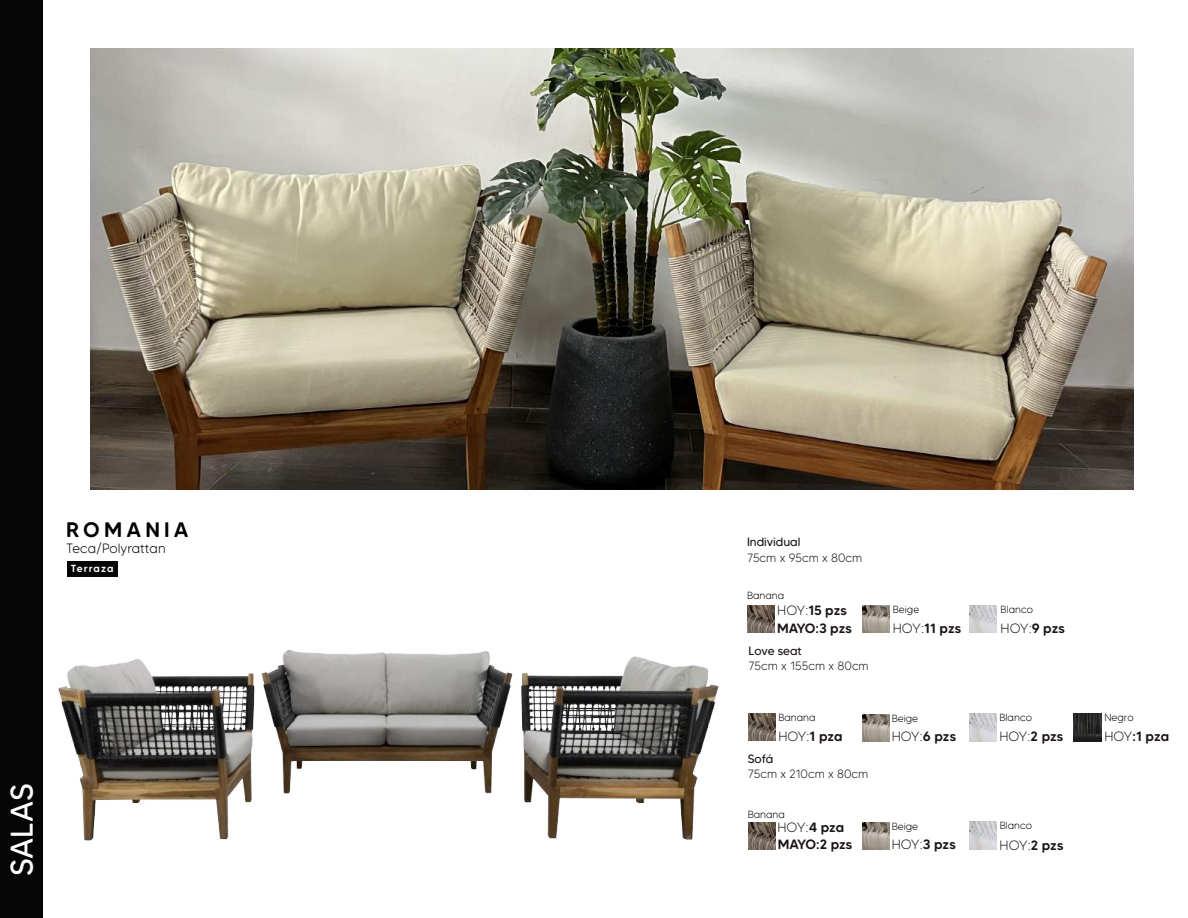
<style>
.page{position:relative;width:1188px;height:918px;background:#fff}
.page>*{position:absolute;margin:0;border:0;box-sizing:border-box;transform-origin:0 0}
.t1{font:31.35px "MADE Tommy Soft";color:#fff}
.t2{font:500 21px "MADE Tommy Soft";letter-spacing:.2em;color:#000}
.t3{font:500 13.5px/17.7px "MADE Tommy Soft";color:#1a1413}
.t4{font:300 13.5px "MADE Tommy Soft";letter-spacing:-.03em;color:#1a1413}
.t5{font:300 13.5px "MADE Tommy Soft";color:#000}
.t6{font:300 12px "MADE Tommy Soft";color:#1a1413}
.t7{font:12px "MADE Tommy Soft";color:#1a1413}
.t8{font:300 10.35px "MADE Tommy Soft";color:#000}
.t9{font:500 10.2px "MADE Tommy Soft";letter-spacing:.1em;color:#fff}
.s1{font-weight:300}
.s2{font-weight:500}
</style>
<div class="page">
<div style="left:0;top:0;width:43px;height:918px;background:#050505"></div>
<img style="left:90px;top:48px;width:1044px;height:441px">
<img style="left:58px;top:650px;width:661px;height:191px">
<img style="left:1074px;top:714px;width:28px;height:27px">
<img style="left:969px;top:606px;width:27px;height:27px">
<img style="left:748px;top:606px;width:27px;height:27px">
<img style="left:863px;top:606px;width:27px;height:27px">
<img style="left:969px;top:714px;width:28px;height:27px">
<img style="left:749px;top:714px;width:27px;height:27px">
<img style="left:863px;top:714px;width:27px;height:27px">
<img style="left:863px;top:822px;width:27px;height:27px">
<img style="left:969px;top:822px;width:28px;height:28px">
<img style="left:749px;top:822px;width:27px;height:27px">
<div style="left:67px;top:561px;width:50px;height:16px;background:#050505"></div>
<h2 class="t2" style="left:66px;top:517px;width:124px">ROMANIA</h2>
<h3 class="t5" style="left:66px;top:540px;width:101px">Teca/Polyrattan</h3>
<p class="t9" style="left:71px;top:562px;width:44px">Terraza</p>
<h1 class="t1" style="left:3px;top:876px;width:95px;rotate:-90deg">SALAS</h1>
<p class="t7" style="left:747px;top:535px;width:55px">Individual</p>
<p class="t6" style="left:747px;top:550px;width:117px">75cm x 95cm x 80cm</p>
<p class="t8" style="left:747px;top:589px;width:39px">Banana</p>
<h3 class="t3" style="left:777px;top:602px;width:76px"><span class="s1">HOY:</span>15 pzs<br>MAYO:3 pzs</h3>
<p class="t7" style="left:749px;top:643px;width:55px">Love seat</p>
<p class="t6" style="left:749px;top:658px;width:122px">75cm x 155cm x 80cm</p>
<p class="t8" style="left:893px;top:603px;width:28px">Beige</p>
<p class="t8" style="left:1001px;top:603px;width:34px">Blanco</p>
<h3 class="t3" style="left:893px;top:619px;width:70px"><span class="s1">HOY:</span>11 pzs</h3>
<h3 class="t4" style="left:1001px;top:620px;width:66px">HOY:<span class="s2">9 pzs</span></h3>
<p class="t8" style="left:778px;top:711px;width:39px">Banana</p>
<p class="t8" style="left:892px;top:712px;width:28px">Beige</p>
<p class="t8" style="left:999px;top:711px;width:34px">Blanco</p>
<h3 class="t4" style="left:778px;top:728px;width:66px">HOY:<span class="s2">1 pza</span></h3>
<h3 class="t4" style="left:892px;top:728px;width:66px">HOY:<span class="s2">6 pzs</span></h3>
<h3 class="t4" style="left:999px;top:728px;width:65px">HOY:<span class="s2">2 pzs</span></h3>
<p class="t7" style="left:748px;top:751px;width:27px">Sofá</p>
<p class="t6" style="left:748px;top:766px;width:122px">75cm x 210cm x 80cm</p>
<p class="t8" style="left:748px;top:809px;width:39px">Banana</p>
<h3 class="t3" style="left:777px;top:818px;width:76px"><span class="s1">HOY:</span>4 pza<br>MAYO:2 pzs</h3>
<p class="t8" style="left:892px;top:820px;width:28px">Beige</p>
<h3 class="t4" style="left:892px;top:836px;width:66px">HOY:<span class="s2">3 pzs</span></h3>
<p class="t8" style="left:1000px;top:819px;width:34px">Blanco</p>
<h3 class="t4" style="left:1000px;top:837px;width:65px">HOY:<span class="s2">2 pzs</span></h3>
<p class="t8" style="left:1104px;top:711px;width:31px">Negro</p>
<h3 class="t3" style="left:1104px;top:728px;width:66px"><span class="s1">HOY</span>:1 pza</h3>
</div>
